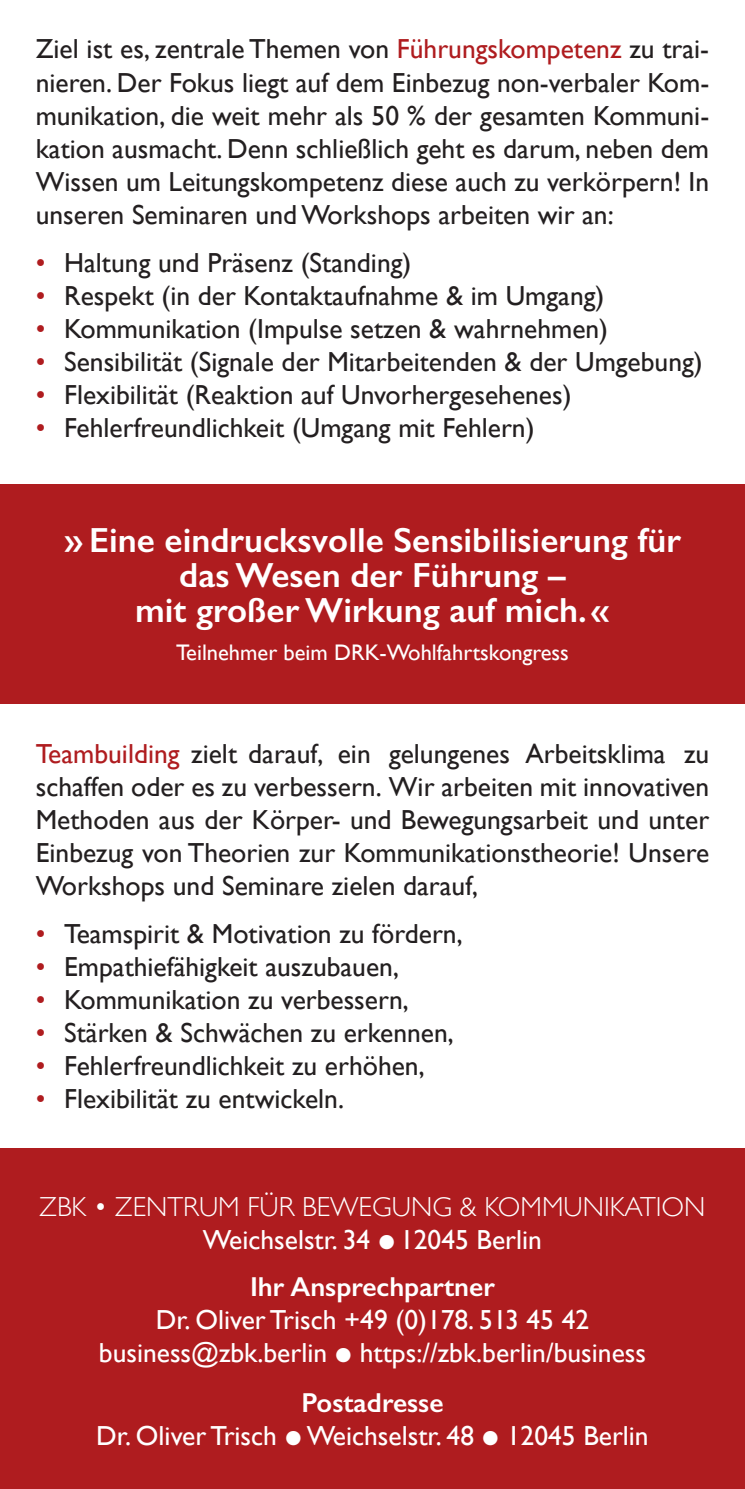
<style>
.page{position:relative;width:745px;height:1489px;background:#fff}
.page>*{position:absolute;margin:0;border:0;box-sizing:border-box;transform-origin:0 0}
.t1{font:600 35px/35px "Gill Sans";color:#fff;text-align:center}
.t2{font:27.5px/33px "Gill Sans";color:#231f20;text-align:justify}
.t3{font:27.5px/33px "Gill Sans";color:#fff;text-align:center}
.t4{font:300 27.5px/33px "Gill Sans";color:#fff;text-align:center}
.t5{font:600 27.5px "Gill Sans";color:#fff}
.t6{font:22.5px "Gill Sans";color:#fff}
.s1{color:#af1c1f}
.s2{font-weight:400}
.s3{font-family:"Apex New";font-weight:400}
.s4{font-family:"Apex New"}
.s5{font-weight:600}
</style>
<div class="page">
<div style="left:0;top:484px;width:744px;height:219px;background:#af1c1f"></div>
<div style="left:0;top:1148px;width:744px;height:340px;background:#af1c1f"></div>
<p class="t2" style="left:36px;top:32px;width:674px">Ziel ist es, zentrale Themen von <span class="s1">Führungskompetenz</span> zu trai&shy;nieren. Der Fokus liegt auf dem Einbezug non-verbaler Kom&shy;munikation, die weit mehr als 50 % der gesamten Kommuni&shy;kation ausmacht. Denn schließlich geht es darum, neben dem Wissen um Leitungskompetenz diese auch zu verkörpern! In unseren Seminaren und Workshops arbeiten wir an:</p>
<p class="t2" style="left:36px;top:245px;width:377px"><span class="s1">•</span> Haltung und Präsenz (Standing)</p>
<p class="t2" style="left:36px;top:278px;width:570px"><span class="s1">•</span> Respekt (in der Kontaktaufnahme &amp; im Umgang)</p>
<p class="t2" style="left:36px;top:311px;width:573px"><span class="s1">•</span> Kommunikation (Impulse setzen &amp; wahrnehmen)</p>
<p class="t2" style="left:36px;top:344px;width:668px"><span class="s1">•</span> Sensibilität (Signale der Mitarbeitenden &amp; der Umgebung)</p>
<p class="t2" style="left:36px;top:377px;width:537px"><span class="s1">•</span> Flexibilität (Reaktion auf Unvorhergesehenes)</p>
<p class="t2" style="left:36px;top:410px;width:500px"><span class="s1">•</span> Fehlerfreundlichkeit (Umgang mit Fehlern)</p>
<p class="t1" style="left:64px;top:522px;width:618px">» Eine eindrucksvolle Sensibilisierung für das Wesen der Führung –<br>mit großer Wirkung auf mich.«</p>
<p class="t6" style="left:176px;top:639px;width:394px">Teilnehmer beim DRK-Wohlfahrtskongress</p>
<p class="t2" style="left:36px;top:737px;width:674px"><span class="s1">Teambuilding</span> zielt darauf, ein gelungenes Arbeitsklima zu schaffen oder es zu verbessern. Wir arbeiten mit innovativen Methoden aus der Körper- und Bewegungsarbeit und unter Einbezug von Theorien zur Kommunikationstheorie! Unsere Workshops und Seminare zielen darauf,</p>
<p class="t2" style="left:36px;top:917px;width:428px"><span class="s1">•</span> Teamspirit &amp; Motivation zu fördern,</p>
<p class="t2" style="left:36px;top:950px;width:364px"><span class="s1">•</span> Empathiefähigkeit auszubauen,</p>
<p class="t2" style="left:36px;top:983px;width:374px"><span class="s1">•</span> Kommunikation zu verbessern,</p>
<p class="t2" style="left:36px;top:1016px;width:419px"><span class="s1">•</span> Stärken &amp; Schwächen zu erkennen,</p>
<p class="t2" style="left:36px;top:1049px;width:390px"><span class="s1">•</span> Fehlerfreundlichkeit zu erhöhen,</p>
<p class="t2" style="left:36px;top:1082px;width:309px"><span class="s1">•</span> Flexibilität zu entwickeln.</p>
<p class="t4" style="left:40px;top:1188px;width:667px">ZBK • ZENTRUM FÜR BEWEGUNG &amp; KOMMUNIKATION<br><span class="s2">Weichselstr. 34</span> <span class="s3">○</span> <span class="s2">12045 Berlin</span></p>
<p class="t5" style="left:250px;top:1269px;width:246px">Ihr Ansprechpartner</p>
<p class="t3" style="left:99px;top:1302px;width:548px">Dr. Oliver Trisch +49 (0)178. 513 45 42 business@zbk.berlin <span class="s4">○</span> https://zbk.berlin/business</p>
<p class="t3" style="left:96px;top:1385px;width:553px"><span class="s5">Postadresse<br></span>Dr. Oliver Trisch <span class="s4">○</span> Weichselstr. 48 <span class="s4">○</span> 12045 Berlin</p>
</div>
